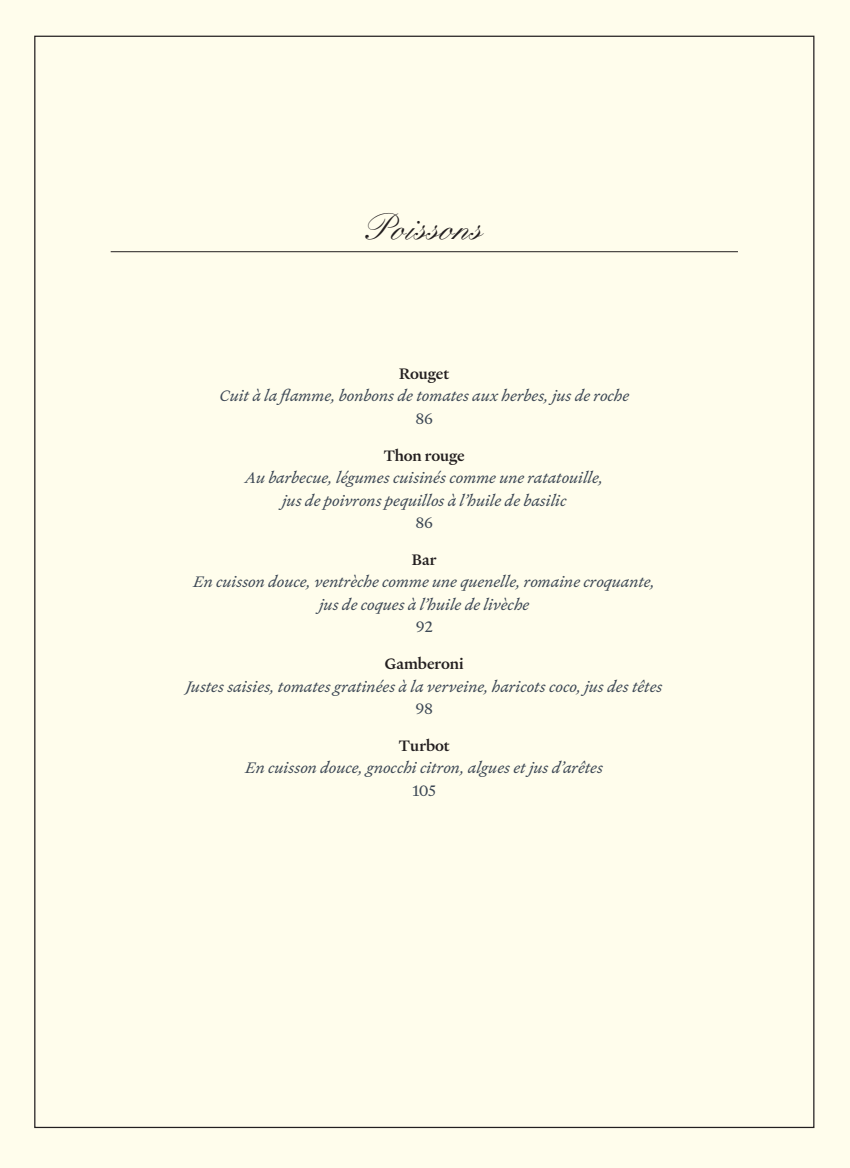
<style>
.page{position:relative;width:850px;height:1168px;background:#fff}
.page>*{position:absolute;margin:0;border:0;box-sizing:border-box;transform-origin:0 0}
.t1{font:500 36.25px "Kuenstler Script";color:#231f20}
.t2{font:italic 16.25px/22.5px "Heldane Text";color:#3d4855;text-align:center}
.t3{font:500 16.25px "Heldane Text";letter-spacing:-.01em;color:#231f20}
.t4{font:16.25px "Heldane Text";letter-spacing:-.02em;color:#3d4855}
</style>
<div class="page">
<div style="left:0;top:0;width:850px;height:1167px;background:#fffdec"></div>
<hr style="left:111px;top:251px;width:627px;height:1px;background:#231f20">
<h1 class="t1" style="left:366px;top:205px;width:117px">Poissons</h1>
<p class="t3" style="left:399px;top:363px;width:52px">Rouget</p>
<p class="t2" style="left:219px;top:385px;width:411px">Cuit à la flamme, bonbons de tomates aux herbes, jus de roche</p>
<p class="t4" style="left:415px;top:408px;width:19px">86</p>
<p class="t3" style="left:384px;top:444px;width:82px">Thon rouge</p>
<p class="t2" style="left:245px;top:466px;width:360px">Au barbecue, légumes cuisinés comme une ratatouille, jus de poivrons pequillos à l’huile de basilic</p>
<p class="t4" style="left:415px;top:512px;width:19px">86</p>
<p class="t3" style="left:412px;top:549px;width:26px">Bar</p>
<p class="t2" style="left:194px;top:571px;width:463px">En cuisson douce, ventrèche comme une quenelle, romaine croquante, jus de coques à l’huile de livèche</p>
<p class="t4" style="left:416px;top:616px;width:18px">92</p>
<p class="t3" style="left:385px;top:653px;width:81px">Gamberoni</p>
<p class="t2" style="left:186px;top:675px;width:478px">Justes saisies, tomates gratinées à la verveine, haricots coco, jus des têtes</p>
<p class="t4" style="left:416px;top:698px;width:19px">98</p>
<p class="t3" style="left:399px;top:734px;width:53px">Turbot</p>
<p class="t2" style="left:246px;top:756px;width:359px">En cuisson douce, gnocchi citron, algues et jus d’arêtes</p>
<p class="t4" style="left:412px;top:779px;width:25px">105</p>
</div>
